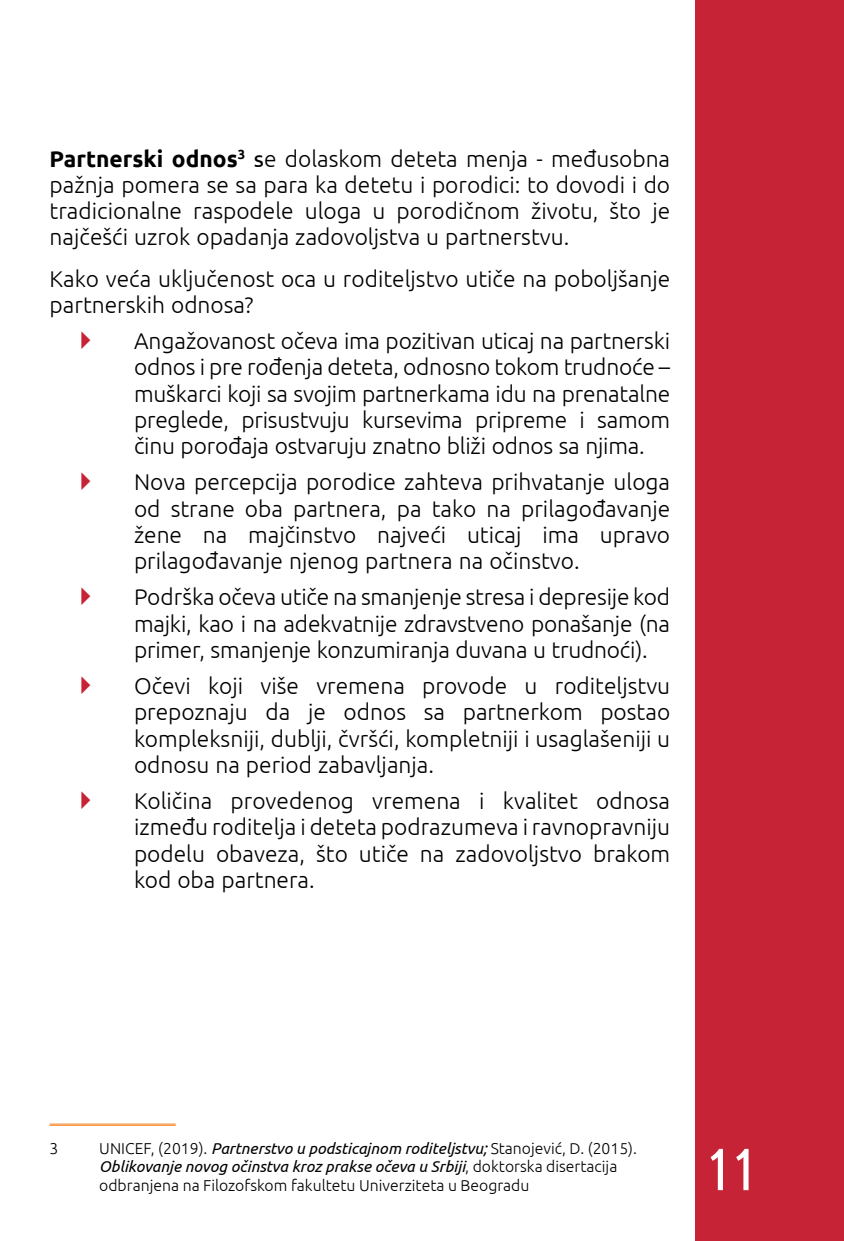
<style>
.page{position:relative;width:844px;height:1241px;background:#fff}
.page>*{position:absolute;margin:0;border:0;box-sizing:border-box;transform-origin:0 0}
.t1{font:59.5px "Ubuntu Condensed";color:#fff}
.t2{font:300 22.75px/26.2px "Ubuntu";color:#000;text-align:justify}
.t3{font:300 15.75px/18.9px "Ubuntu";color:#000}
.s1{font-weight:700}
.s2{font-weight:400}
.s3{font-weight:400;font-style:italic}
</style>
<div class="page">
<div style="left:694px;top:0;width:149px;height:1240px;background:#c72337"></div>
<hr style="left:50px;top:1123px;width:126px;height:1px;background:#f58220">
<hr style="left:50px;top:1124px;width:126px;height:1px;background:#f58220">
<p class="t2" style="left:50px;top:145px;width:622px"><span class="s1">Partnerski odnos</span><sup>3</sup> <span class="s2">s</span>e dolaskom deteta menja - međusobna pažnja pomera se sa para ka detetu i porodici: to dovodi i do tradicionalne raspodele uloga u porodičnom životu, što je najčešći uzrok opadanja zadovoljstva u partnerstvu.</p>
<p class="t2" style="left:50px;top:265px;width:622px">Kako veća uključenost oca u roditeljstvo utiče na poboljšanje partnerskih odnosa?</p>
<p class="t2" style="left:134px;top:327px;width:537px">Angažovanost očeva ima pozitivan uticaj na partnerski odnos i pre rođenja deteta, odnosno tokom trudnoće – muškarci koji sa svojim partnerkama idu na prenatalne preglede, prisustvuju kursevima pripreme i samom činu porođaja ostvaruju znatno bliži odnos sa njima.</p>
<p class="t2" style="left:134px;top:468px;width:537px">Nova percepcija porodice zahteva prihvatanje uloga od strane oba partnera, pa tako na prilagođavanje žene na majčinstvo najveći uticaj ima upravo prilagođavanje njenog partnera na očinstvo.</p>
<p class="t2" style="left:134px;top:583px;width:537px">Podrška očeva utiče na smanjenje stresa i depresije kod majki, kao i na adekvatnije zdravstveno ponašanje (na primer, smanjenje konzumiranja duvana u trudnoći).</p>
<p class="t2" style="left:134px;top:672px;width:537px">Očevi koji više vremena provode u roditeljstvu prepoznaju da je odnos sa partnerkom postao kompleksniji, dublji, čvršći, kompletniji i usaglašeniji u odnosu na period zabavljanja.</p>
<p class="t2" style="left:134px;top:787px;width:537px">Količina provedenog vremena i kvalitet odnosa između roditelja i deteta podrazumeva i ravnopravniju podelu obaveza, što utiče na zadovoljstvo brakom kod oba partnera.</p>
<p class="t3" style="left:50px;top:1137px;width:10px">3</p>
<p class="t3" style="left:99px;top:1137px;width:539px">UNICEF, (2019). <span class="s3">Partnerstvo u podsticajnom roditeljstvu;</span> Stanojević, D. (2015).<br><span class="s3">Oblikovanje novog očinstva kroz prakse očeva u Srbiji</span>, doktorska disertacija odbranjena na Filozofskom fakultetu Univerziteta u Beogradu</p>
<h1 class="t1" style="left:706px;top:1131px;width:53px">11</h1>
</div>
